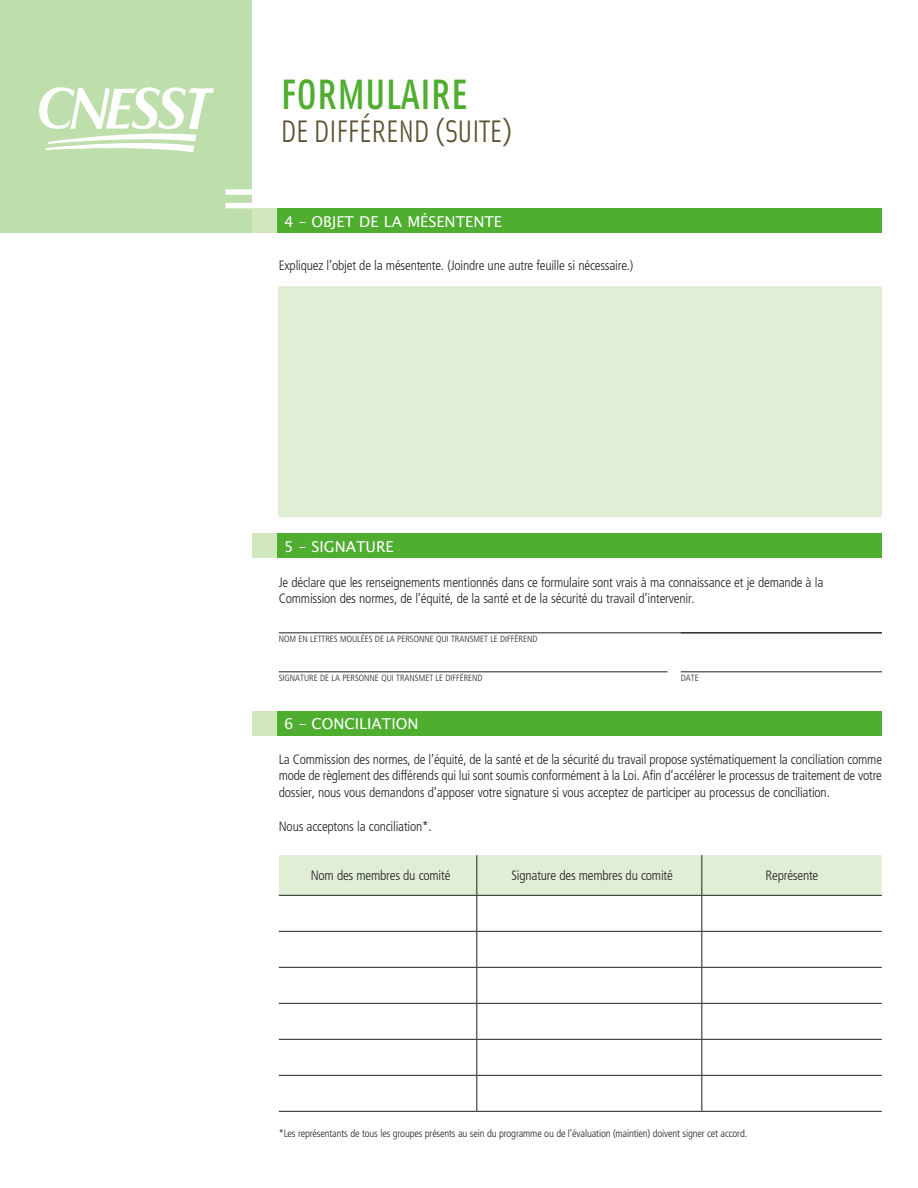
<style>
.page{position:relative;width:918px;height:1188px;background:#fff}
.page>*{position:absolute;margin:0;border:0;box-sizing:border-box;transform-origin:0 0}
.t1{font:42.6px "Solex Medium Lining";color:#4fad2f}
.t2{font:31.2px "Solex Regular Lining";letter-spacing:-.015em;color:#5c5232}
.Titre_1_Renversé{font:15px "Lucida Grande";color:#fff}
.Formulaire_Texte{font:300 condensed 13.5px/16.5px "Frutiger";letter-spacing:-.015em;color:#231f20}
.Notes{font:300 condensed 10.5px "Frutiger";letter-spacing:-.015em;color:#231f20}
.Texte_avec_filet{font:300 condensed 9px "Frutiger";color:#231f20}
</style>
<div class="page">
<div style="left:279px;top:286px;width:603px;height:231px;background:#e0eed5"></div>
<div style="left:276px;top:712px;width:606px;height:24px;background:#4fad2f"></div>
<div style="left:252px;top:712px;width:24px;height:24px;background:#d0e7c0"></div>
<div style="left:276px;top:534px;width:606px;height:24px;background:#4fad2f"></div>
<div style="left:252px;top:534px;width:24px;height:24px;background:#d0e7c0"></div>
<div style="left:276px;top:208px;width:606px;height:25px;background:#4fad2f"></div>
<div style="left:252px;top:208px;width:24px;height:25px;background:#d0e7c0"></div>
<div style="left:0;top:0;width:252px;height:232px;background:#bedeac"></div>
<hr style="left:279px;top:632px;width:603px;height:1px;background:#231f20">
<hr style="left:279px;top:671px;width:389px;height:1px;background:#231f20">
<hr style="left:681px;top:671px;width:201px;height:1px;background:#231f20">
<div style="left:279px;top:855px;width:603px;height:40px;background:#e0eed5"></div>
<hr style="left:476px;top:855px;width:1px;height:40px;background:#231f20">
<hr style="left:279px;top:895px;width:198px;height:1px;background:#231f20">
<hr style="left:476px;top:896px;width:1px;height:35px;background:#231f20">
<hr style="left:279px;top:931px;width:198px;height:1px;background:#231f20">
<hr style="left:476px;top:932px;width:1px;height:35px;background:#231f20">
<hr style="left:279px;top:967px;width:198px;height:1px;background:#231f20">
<hr style="left:476px;top:968px;width:1px;height:35px;background:#231f20">
<hr style="left:279px;top:1003px;width:198px;height:1px;background:#231f20">
<hr style="left:476px;top:1004px;width:1px;height:35px;background:#231f20">
<hr style="left:279px;top:1039px;width:198px;height:1px;background:#231f20">
<hr style="left:476px;top:1040px;width:1px;height:35px;background:#231f20">
<hr style="left:279px;top:1075px;width:198px;height:1px;background:#231f20">
<hr style="left:476px;top:1076px;width:1px;height:35px;background:#231f20">
<hr style="left:279px;top:1111px;width:198px;height:1px;background:#231f20">
<hr style="left:701px;top:855px;width:1px;height:40px;background:#231f20">
<hr style="left:477px;top:895px;width:225px;height:1px;background:#231f20">
<hr style="left:702px;top:895px;width:180px;height:1px;background:#231f20">
<hr style="left:701px;top:896px;width:1px;height:35px;background:#231f20">
<hr style="left:477px;top:931px;width:225px;height:1px;background:#231f20">
<hr style="left:702px;top:931px;width:180px;height:1px;background:#231f20">
<hr style="left:701px;top:932px;width:1px;height:35px;background:#231f20">
<hr style="left:477px;top:967px;width:225px;height:1px;background:#231f20">
<hr style="left:702px;top:967px;width:180px;height:1px;background:#231f20">
<hr style="left:701px;top:968px;width:1px;height:35px;background:#231f20">
<hr style="left:477px;top:1003px;width:225px;height:1px;background:#231f20">
<hr style="left:702px;top:1003px;width:180px;height:1px;background:#231f20">
<hr style="left:701px;top:1004px;width:1px;height:35px;background:#231f20">
<hr style="left:477px;top:1039px;width:225px;height:1px;background:#231f20">
<hr style="left:702px;top:1039px;width:180px;height:1px;background:#231f20">
<hr style="left:701px;top:1040px;width:1px;height:35px;background:#231f20">
<hr style="left:477px;top:1075px;width:225px;height:1px;background:#231f20">
<hr style="left:702px;top:1075px;width:180px;height:1px;background:#231f20">
<hr style="left:701px;top:1076px;width:1px;height:35px;background:#231f20">
<hr style="left:477px;top:1111px;width:225px;height:1px;background:#231f20">
<hr style="left:702px;top:1111px;width:180px;height:1px;background:#231f20">
<svg style="left:225px;top:189px;width:27px;height:19px"></svg>
<svg style="left:39px;top:87px;width:175px;height:65px"></svg>
<p class="t1" style="left:281px;top:66px;width:189px">FORMULAIRE</p>
<p class="t2" style="left:281px;top:111px;width:234px">DE DIFFÉREND (SUITE)</p>
<p class="Titre_1_Renversé" style="left:284px;top:213px;width:220px">4 – OBJET DE LA MÉSENTENTE</p>
<p class="Formulaire_Texte" style="left:279px;top:257px;width:356px">Expliquez l’objet de la mésentente. (Joindre une autre feuille si nécessaire.)</p>
<p class="Titre_1_Renversé" style="left:284px;top:538px;width:111px">5 – SIGNATURE</p>
<p class="Formulaire_Texte" style="left:279px;top:574px;width:546px">Je déclare que les renseignements mentionnés dans ce formulaire sont vrais à ma connaissance et je demande à la<br>Commission des normes, de l’équité, de la santé et de la sécurité du travail d’intervenir.</p>
<p class="Texte_avec_filet" style="left:279px;top:634px;width:260px">NOM EN LETTRES MOULÉES DE LA PERSONNE QUI TRANSMET LE DIFFÉREND</p>
<p class="Texte_avec_filet" style="left:279px;top:673px;width:205px">SIGNATURE DE LA PERSONNE QUI TRANSMET LE DIFFÉREND</p>
<p class="Texte_avec_filet" style="left:681px;top:673px;width:19px">DATE</p>
<p class="Titre_1_Renversé" style="left:284px;top:715px;width:136px">6 – CONCILIATION</p>
<p class="Formulaire_Texte" style="left:279px;top:751px;width:605px;text-align:justify">La Commission des normes, de l’équité, de la santé et de la sécurité du travail propose systématiquement la conciliation comme mode de règlement des différends qui lui sont soumis conformément à la Loi. Afin d’accélérer le processus de traitement de votre dossier, nous vous demandons d’apposer votre signature si vous acceptez de participer au processus de conciliation.</p>
<p class="Formulaire_Texte" style="left:279px;top:818px;width:154px">Nous acceptons la conciliation*.</p>
<p class="Formulaire_Texte" style="left:311px;top:868px;width:141px">Nom des membres du comité</p>
<p class="Formulaire_Texte" style="left:511px;top:868px;width:163px">Signature des membres du comité</p>
<p class="Formulaire_Texte" style="left:766px;top:868px;width:54px">Représente</p>
<p class="Notes" style="left:279px;top:1128px;width:470px">*Les représentants de tous les groupes présents au sein du programme ou de l’évaluation (maintien) doivent signer cet accord.</p>
</div>
